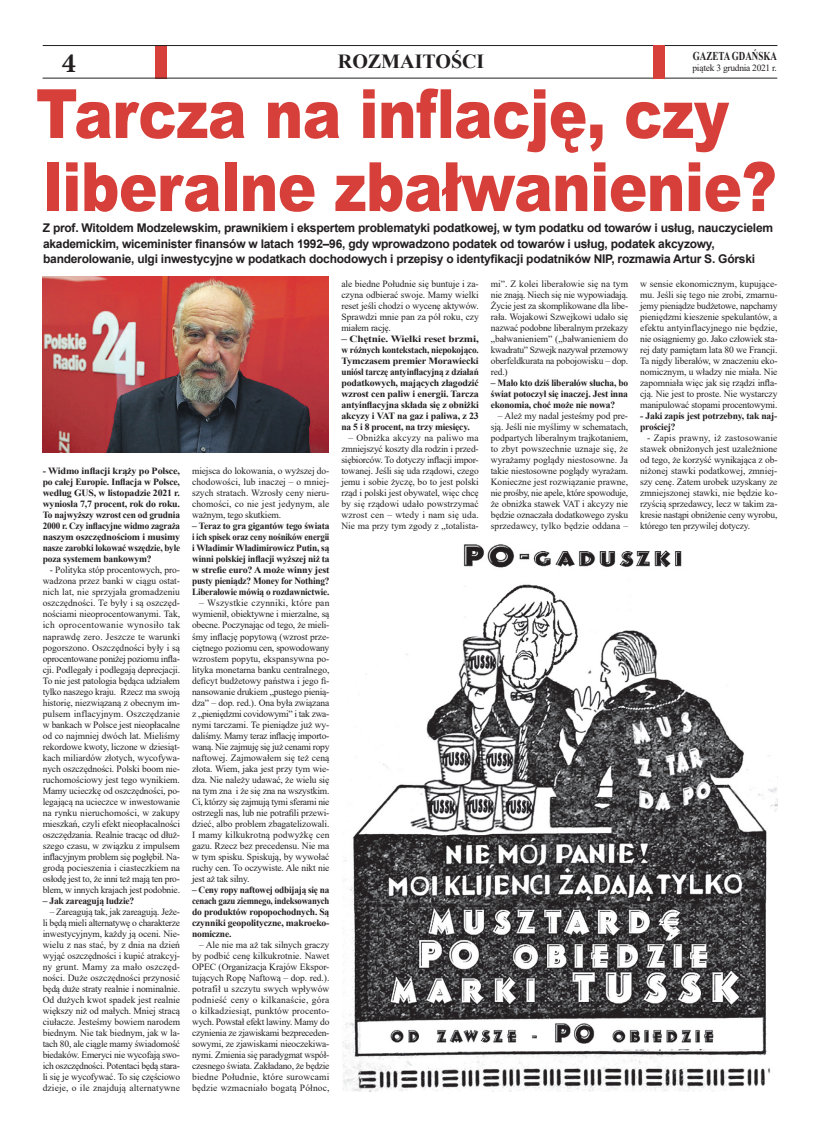
<style>
.page{position:relative;width:820px;height:1134px;background:#fff}
.page>*{position:absolute;margin:0;border:0;box-sizing:border-box;transform-origin:0 0}
.t1{font:900 68px/73px "Arial";letter-spacing:-.01em;color:#d7403a;scale:.85 1}
.t2{font:700 28px "Minion Pro";color:#231f20}
.t3{font:700 20px "Times New Roman";color:#231f20}
.t4{font:700 12px/15.5px "Arial";letter-spacing:-.02em;color:#231f20}
.t5{font:700 12px "Times New Roman";color:#231f20;scale:.75 1}
.t6{font:9.5px/11px "Times New Roman";letter-spacing:-.02em;color:#231f20;text-align:justify}
.t7{font:700 9.5px/11px "Times New Roman";letter-spacing:-.02em;color:#231f20;text-align:justify}
.t8{font:700 9.5px/11px "Times New Roman";letter-spacing:-.02em;color:#231f20;text-align:justify;scale:1.17 1}
.t9{font:700 9.5px/11px "Times New Roman";letter-spacing:-.02em;color:#231f20;text-align:justify;scale:1.07 1}
</style>
<div class="page">
<div style="left:156px;top:45px;width:11px;height:33px;background:#d7403a"></div>
<hr style="left:43px;top:45px;width:734px;height:1px;background:#231f20">
<hr style="left:43px;top:78px;width:734px;height:1px;background:#231f20">
<div style="left:652px;top:45px;width:12px;height:33px;background:#d7403a"></div>
<img style="left:43px;top:276px;width:285px;height:177px">
<img style="left:342px;top:544px;width:435px;height:547px">
<p class="t5" style="left:692px;top:48px;width:114px">GAZETA GDAŃSKA</p>
<h2 class="t2" style="left:62px;top:44px;width:16px">4</h2>
<h3 class="t3" style="left:338px;top:47px;width:148px">ROZMAITOŚCI</h3>
<p class="t6" style="left:692px;top:62px;width:86px">piątek 3 grudnia 2021 r.</p>
<h1 class="t1" style="left:36px;top:75px;width:872px">Tarcza na inflację, czy liberalne zbałwanienie?</h1>
<p class="t4" style="left:43px;top:221px;width:731px">Z prof. Witoldem Modzelewskim, prawnikiem i ekspertem problematyki podatkowej, w tym podatku od towarów i usług, nauczycielem akademickim, wiceminister finansów w latach 1992–96, gdy wprowadzono podatek od towarów i usług, podatek akcyzowy, banderolowanie, ulgi inwestycyjne w podatkach dochodowych i przepisy o identyfikacji podatników NIP, rozmawia Artur S. Górski</p>
<p class="t9" style="left:43px;top:465px;width:130px">- Widmo inflacji krąży po Polsce, po całej Europie. Inflacja w Polsce, według GUS, w listopadzie 2021 r. wyniosła 7,7 procent, rok do roku.<br>To najwyższy wzrost cen od grudnia 2000 r. Czy inflacyjne widmo zagraża naszym oszczędnościom i musimy nasze zarobki lokować wszędzie, byle poza systemem bankowym?</p>
<p class="t6" style="left:43px;top:564px;width:139px;text-indent:7px">- Polityka stóp procentowych, pro&shy;wadzona przez banki w ciągu ostat&shy;nich lat, nie sprzyjała gromadzeniu oszczędności. Te były i są oszczęd&shy;nościami nieoprocentowanymi. Tak, ich oprocentowanie wynosiło tak naprawdę zero. Jeszcze te warunki pogorszono. Oszczędności były i są oprocentowane poniżej poziomu infla&shy;cji. Podlegały i podlegają deprecjacji.<br>To nie jest patologia będąca udziałem tylko naszego kraju. Rzecz ma swoją historię, niezwiązaną z obecnym im&shy;pulsem inflacyjnym. Oszczędzanie w bankach w Polsce jest nieopłacalne od co najmniej dwóch lat. Mieliśmy rekordowe kwoty, liczone w dziesiąt&shy;kach miliardów złotych, wycofywa&shy;nych oszczędności. Polski boom nie&shy;ruchomościowy jest tego wynikiem.<br>Mamy ucieczkę od oszczędności, po&shy;legającą na ucieczce w inwestowanie na rynku nieruchomości, w zakupy mieszkań, czyli efekt nieopłacalności oszczędzania. Realnie tracąc od dłuż&shy;szego czasu, w związku z impulsem inflacyjnym problem się pogłębił. Na&shy;grodą pocieszenia i ciasteczkiem na osłodę jest to, że inni też mają ten pro&shy;blem, w innych krajach jest podobnie.</p>
<p class="t7" style="left:43px;top:894px;width:93px">– Jak zareagują ludzie?</p>
<p class="t6" style="left:43px;top:905px;width:139px;text-indent:7px">– Zareagują tak, jak zareagują. Jeże&shy;li będą mieli alternatywę o charakterze inwestycyjnym, każdy ją oceni. Nie&shy;wielu z nas stać, by z dnia na dzień wyjąć oszczędności i kupić atrakcyj&shy;ny grunt. Mamy za mało oszczęd&shy;ności. Duże oszczędności przynosić będą duże straty realnie i nominalnie.<br>Od dużych kwot spadek jest realnie większy niż od małych. Mniej stracą ciułacze. Jesteśmy bowiem narodem biednym. Nie tak biednym, jak w la&shy;tach 80, ale ciągle mamy świadomość biedaków. Emeryci nie wycofają swo&shy;ich oszczędności. Potentaci będą stara&shy;li się je wycofywać. To się częściowo dzieje, o ile znajdują alternatywne</p>
<p class="t6" style="left:192px;top:465px;width:139px">miejsca do lokowania, o wyższej do&shy;chodowości, lub inaczej – o mniej&shy;szych stratach. Wzrosły ceny nieru&shy;chomości, co nie jest jedynym, ale ważnym, tego skutkiem.</p>
<p class="t7" style="left:192px;top:520px;width:139px">– Teraz to gra gigantów tego świata i ich spisek oraz ceny nośników energii i Władimir Władimirowicz Putin, są winni polskiej inflacji wyższej niż ta w strefie euro? A może winny jest pusty pieniądz? Money for Nothing?<br>Liberałowie mówią o rozdawnictwie.</p>
<p class="t6" style="left:192px;top:597px;width:139px;text-indent:7px">– Wszystkie czynniki, które pan wymienił, obiektywne i mierzalne, są obecne. Poczynając od tego, że mieli&shy;śmy inflację popytową (wzrost prze&shy;ciętnego poziomu cen, spowodowany wzrostem popytu, ekspansywna po&shy;lityka monetarna banku centralnego, deficyt budżetowy państwa i jego fi&shy;nansowanie drukiem „pustego pienią&shy;dza” – dop. red.). Ona była związana z „pieniędzmi covidowymi” i tak zwa&shy;nymi tarczami. Te pieniądze już wy&shy;daliśmy. Mamy teraz inflację importo&shy;waną. Nie zajmuję się już cenami ropy naftowej. Zajmowałem się też ceną złota. Wiem, jaka jest przy tym wie&shy;dza. Nie należy udawać, że wielu się na tym zna i że się zna na wszystkim.<br>Ci, którzy się zajmują tymi sferami nie ostrzegli nas, lub nie potrafili przewi&shy;dzieć, albo problem zbagatelizowali.<br>I mamy kilkukrotną podwyżkę cen gazu. Rzecz bez precedensu. Nie ma w tym spisku. Spiskują, by wywołać ruchy cen. To oczywiste. Ale nikt nie jest aż tak silny.</p>
<p class="t7" style="left:192px;top:883px;width:139px">– Ceny ropy naftowej odbijają się na cenach gazu ziemnego, indeksowanych do produktów ropopochodnych. Są czynniki geopolityczne, makroeko&shy;nomiczne.</p>
<p class="t6" style="left:192px;top:938px;width:139px;text-indent:7px">– Ale nie ma aż tak silnych graczy by podbić cenę kilkukrotnie. Nawet OPEC (Organizacja Krajów Ekspor&shy;tujących Ropę Naftową – dop. red.). potrafił u szczytu swych wpływów podnieść ceny o kilkanaście, góra o kilkadziesiąt, punktów procento&shy;wych. Powstał efekt lawiny. Mamy do czynienia ze zjawiskami bezpreceden&shy;sowymi, ze zjawiskami nieoczekiwa&shy;nymi. Zmienia się paradygmat współ&shy;czesnego świata. Zakładano, że będzie biedne Południe, które surowcami będzie wzmacniało bogatą Północ,</p>
<p class="t6" style="left:341px;top:278px;width:139px">ale biedne Południe się buntuje i za&shy;czyna odbierać swoje. Mamy wielki reset jeśli chodzi o wycenę aktywów.<br>Sprawdzi mnie pan za pół roku, czy miałem rację.</p>
<p class="t8" style="left:341px;top:333px;width:119px">– Chętnie. Wielki reset brzmi, w różnych kontekstach, niepokojąco.<br>Tymczasem premier Morawiecki uniósł tarczę antyinflacyjną z działań podatkowych, mających złagodzić wzrost cen paliw i energii. Tarcza antyinflacyjna składa się z obniżki akcyzy i VAT na gaz i paliwa, z 23 na 5 i 8 procent, na trzy miesięcy.</p>
<p class="t6" style="left:341px;top:432px;width:139px;text-indent:7px">– Obniżka akcyzy na paliwo ma zmniejszyć koszty dla rodzin i przed&shy;siębiorców. To dotyczy inflacji impor&shy;towanej. Jeśli się uda rządowi, czego jemu i sobie życzę, bo to jest polski rząd i polski jest obywatel, więc chcę by się rządowi udało powstrzymać wzrost cen – wtedy i nam się uda.<br>Nie ma przy tym zgody z „totalista-</p>
<p class="t6" style="left:490px;top:278px;width:139px">mi”. Z kolei liberałowie się na tym nie znają. Niech się nie wypowiadają.<br>Życie jest za skomplikowane dla libe&shy;rała. Wojakowi Szwejkowi udało się nazwać podobne liberalnym przekazy „bałwanieniem” („bałwanieniem do kwadratu” Szwejk nazywał przemowy oberfeldkurata na pobojowisku – dop. red.)</p>
<p class="t7" style="left:490px;top:377px;width:139px">– Mało kto dziś liberałów słucha, bo świat potoczył się inaczej. Jest inna ekonomia, choć może nie nowa?</p>
<p class="t6" style="left:490px;top:410px;width:139px;text-indent:7px">– Ależ my nadal jesteśmy pod pre&shy;sją. Jeśli nie myślimy w schematach, podpartych liberalnym trajkotaniem, to zbyt powszechnie uznaje się, że wyrażamy poglądy niestosowne. Ja takie niestosowne poglądy wyrażam.<br>Konieczne jest rozwiązanie prawne, nie prośby, nie apele, które spowoduje, że obniżka stawek VAT i akcyzy nie będzie oznaczała dodatkowego zysku sprzedawcy, tylko będzie oddana –</p>
<p class="t6" style="left:640px;top:278px;width:139px">w sensie ekonomicznym, kupujące&shy;mu. Jeśli się tego nie zrobi, zmarnu&shy;jemy pieniądze budżetowe, napchamy pieniędzmi kieszenie spekulantów, a efektu antyinflacyjnego nie będzie, nie osiągniemy go. Jako człowiek sta&shy;rej daty pamiętam lata 80 we Francji.<br>Ta nigdy liberałów, w znaczeniu eko&shy;nomicznym, u władzy nie miała. Nie zapomniała więc jak się rządzi infla&shy;cją. Nie jest to proste. Nie wystarczy manipulować stopami procentowymi.</p>
<p class="t7" style="left:640px;top:410px;width:139px">- Jaki zapis jest potrzebny, tak naj&shy;prościej?</p>
<p class="t6" style="left:640px;top:432px;width:139px;text-indent:7px">- Zapis prawny, iż zastosowanie stawek obniżonych jest uzależnione od tego, że korzyść wynikająca z ob&shy;niżonej stawki podatkowej, zmniej&shy;szy cenę. Zatem urobek uzyskany ze zmniejszonej stawki, nie będzie ko&shy;rzyścią sprzedawcy, lecz w takim za&shy;kresie nastąpi obniżenie ceny wyrobu, którego ten przywilej dotyczy.</p>
</div>
